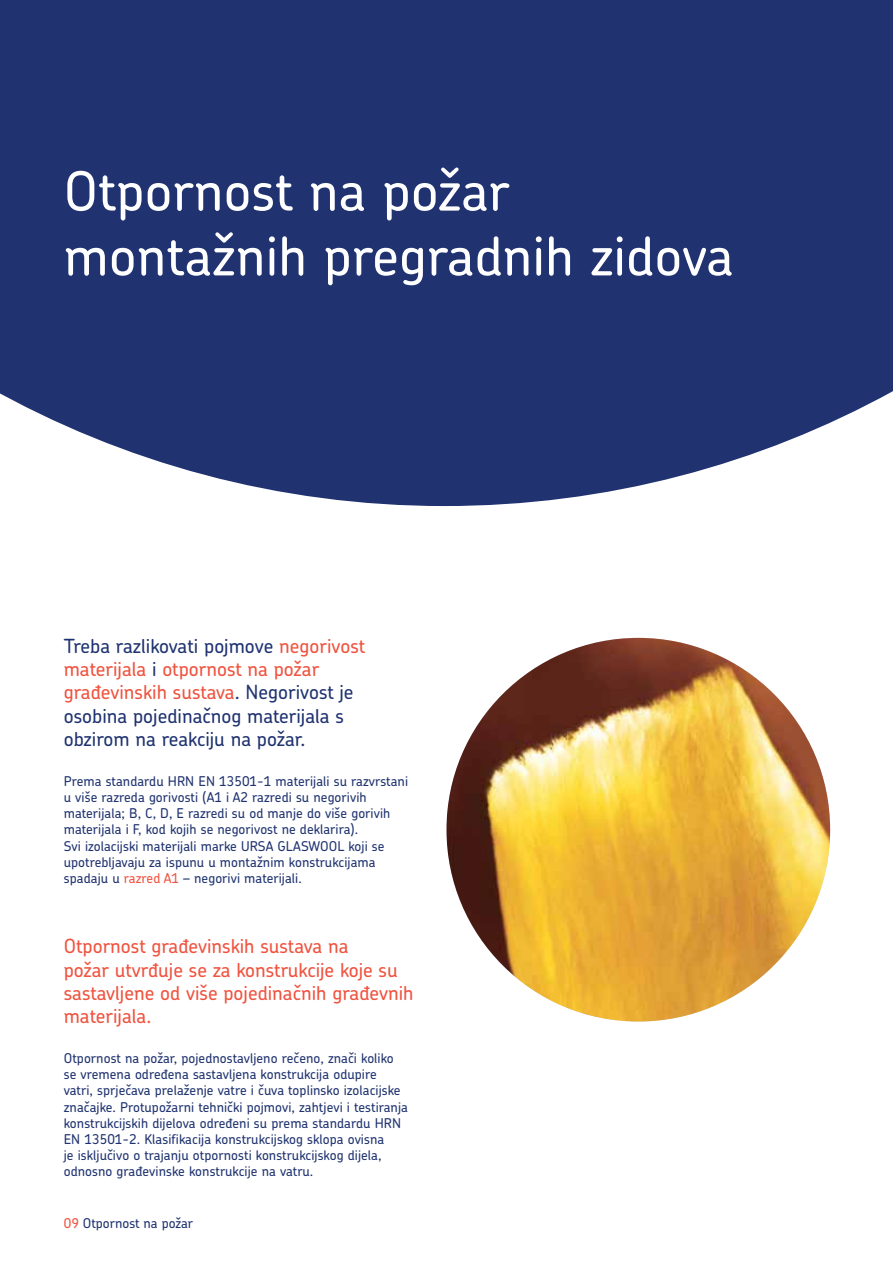
<style>
.page{position:relative;width:893px;height:1263px;background:#fff}
.page>*{position:absolute;margin:0;border:0;box-sizing:border-box;transform-origin:0 0}
.t1{font:500 54px/64.8px "Chevin Pro";letter-spacing:.005em;color:#fff}
.t2{font:500 19.5px/23.4px "Chevin Pro";color:#203370}
.t3{font:500 19.5px/23.4px "Chevin Pro";color:#f0533f}
.t4{font:500 13.5px/16.2px "Chevin Pro";letter-spacing:.005em;color:#203370}
.s1{color:#f0533f}
</style>
<div class="page">
<svg style="left:0;top:0;width:893px;height:506px;background:#31437b"></svg>
<img style="left:446px;top:638px;width:384px;height:383px;border-radius:192px">
<h1 class="t1" style="left:64px;top:157px;width:671px">Otpornost na požar montažnih pregradnih zidova</h1>
<h2 class="t2" style="left:64px;top:633px;width:303px">Treba razlikovati pojmove <span class="s1">negorivost materijala</span> i <span class="s1">otpornost na požar građevinskih sustava</span>. Negorivost je osobina pojedinačnog materijala s obzirom na reakciju na požar.</h2>
<p class="t4" style="left:64px;top:772px;width:346px">Prema standardu HRN EN 13501-1 materijali su razvrstani u više razreda gorivosti (A1 i A2 razredi su negorivih materijala; B, C, D, E razredi su od manje do više gorivih materijala i F, kod kojih se negorivost ne deklarira).<br>Svi izolacijski materijali marke URSA GLASWOOL koji se upotrebljavaju za ispunu u montažnim konstrukcijama spadaju u <span class="s1">razred A1</span> – negorivi materijali.</p>
<h2 class="t3" style="left:64px;top:934px;width:351px">Otpornost građevinskih sustava na<br>požar utvrđuje se za konstrukcije koje su sastavljene od više pojedinačnih građevnih materijala.</h2>
<p class="t4" style="left:64px;top:1049px;width:346px">Otpornost na požar, pojednostavljeno rečeno, znači koliko se vremena određena sastavljena konstrukcija odupire vatri, sprječava prelaženje vatre i čuva toplinsko izolacijske značajke. Protupožarni tehnički pojmovi, zahtjevi i testiranja konstrukcijskih dijelova određeni su prema standardu HRN EN 13501-2. Klasifikacija konstrukcijskog sklopa ovisna<br>je isključivo o trajanju otpornosti konstrukcijskog dijela, odnosno građevinske konstrukcije na vatru.</p>
<p class="t4" style="left:64px;top:1214px;width:131px"><span class="s1">09</span> Otpornost na požar</p>
</div>
